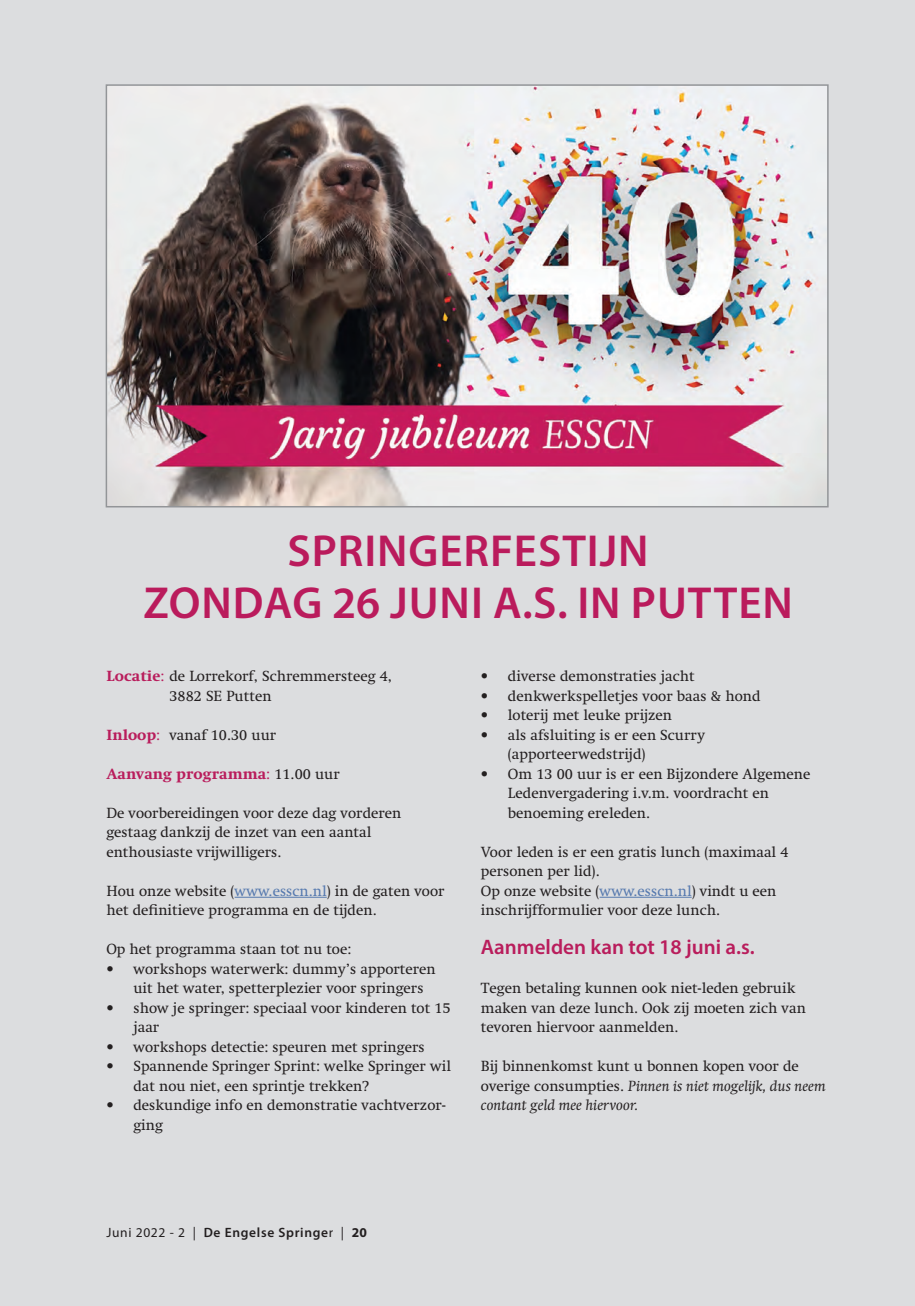
<style>
.page{position:relative;width:915px;height:1306px;background:#fff}
.page>*{position:absolute;margin:0;border:0;box-sizing:border-box;transform-origin:0 0}
.t1{font:600 45px/52.5px "Myriad Pro";letter-spacing:.02em;color:#ba1b5c;text-align:center}
.t2{font:600 21px "Myriad Pro";color:#b91d5c}
.t3{font:15px/19.5px "Swift LT Pro";color:#231f20}
.t4{font:800 15px "Swift LT Pro";color:#b91d5c}
.t5{font:600 13.5px "Myriad Pro";letter-spacing:.05em;color:#231f20}
.s1{font-weight:800;color:#b91d5c}
.s2{color:#b91d5c}
.s3{font-weight:400}
.s4{font-weight:400;color:#231f20}
.s5{color:#577aaf}
.s6{font-style:italic}
.s7{font-weight:700}
</style>
<div class="page">
<div style="left:1px;top:1px;width:913px;height:1304px;background:#dcdddf"></div>
<hr style="left:234px;top:896px;width:92px;height:1px;background:#577aaf">
<img style="left:109px;top:87px;width:716px;height:417px">
<div style="left:106px;top:84px;width:722px;height:423px;border:2px solid #939598"></div>
<hr style="left:599px;top:896px;width:92px;height:1px;background:#577aaf">
<h1 class="t1" style="left:143px;top:523px;width:650px">SPRINGERFESTIJN<br>ZONDAG 26 JUNI A.S. IN PUTTEN</h1>
<p class="t3" style="left:169px;top:666px;width:224px;text-indent:-63px"><span class="s1">Locatie</span><span class="s2">:</span> de Lorrekorf, Schremmersteeg 4,<br>3882 SE Putten</p>
<p class="t3" style="left:106px;top:724px;width:171px"><span class="s1">Inloop</span><span class="s2">:</span> vanaf 10.30 uur</p>
<p class="t4" style="left:106px;top:764px;width:235px">Aanvang programma<span class="s3">:</span> <span class="s4">11.00 uur</span></p>
<p class="t3" style="left:106px;top:802px;width:296px">De voorbereidingen voor deze dag vorderen gestaag dankzij de inzet van een aantal enthousiaste vrijwilligers.</p>
<p class="t3" style="left:106px;top:880px;width:339px">Hou onze website (<span class="s5">www.esscn.nl</span>) in de gaten voor het definitieve programma en de tijden.</p>
<p class="t3" style="left:106px;top:939px;width:246px">Op het programma staan tot nu toe:</p>
<p class="t3" style="left:133px;top:958px;width:304px;text-indent:-27px">• workshops waterwerk: dummy’s apporteren uit het water, spetterplezier voor springers</p>
<p class="t3" style="left:133px;top:997px;width:318px;text-indent:-27px">• show je springer: speciaal voor kinderen tot 15 jaar</p>
<p class="t3" style="left:106px;top:1036px;width:320px">• workshops detectie: speuren met springers</p>
<p class="t3" style="left:133px;top:1056px;width:319px;text-indent:-27px">• Spannende Springer Sprint: welke Springer wil dat nou niet, een sprintje trekken?</p>
<p class="t3" style="left:133px;top:1095px;width:314px;text-indent:-27px">• deskundige info en demonstratie vachtverzor&shy;ging</p>
<p class="t3" style="left:480px;top:666px;width:215px">• diverse demonstraties jacht</p>
<p class="t3" style="left:480px;top:685px;width:281px">• denkwerkspelletjes voor baas &amp; hond</p>
<p class="t3" style="left:480px;top:705px;width:193px">• loterij met leuke prijzen</p>
<p class="t3" style="left:507px;top:724px;width:199px;text-indent:-27px">• als afsluiting is er een Scurry (apporteerwedstrijd)</p>
<p class="t3" style="left:507px;top:763px;width:304px;text-indent:-27px">• Om 13 00 uur is er een Bijzondere Algemene<br>Ledenvergadering i.v.m. voordracht en benoeming ereleden.</p>
<p class="t3" style="left:480px;top:841px;width:309px">Voor leden is er een gratis lunch (maximaal 4 personen per lid).<br>Op onze website (<span class="s5">www.esscn.nl</span>) vindt u een inschrijfformulier voor deze lunch.</p>
<h2 class="t2" style="left:480px;top:933px;width:275px">Aanmelden kan tot 18 juni a.s.</h2>
<p class="t3" style="left:480px;top:978px;width:326px">Tegen betaling kunnen ook niet-leden gebruik maken van deze lunch. Ook zij moeten zich van tevoren hiervoor aanmelden.</p>
<p class="t3" style="left:480px;top:1056px;width:346px">Bij binnenkomst kunt u bonnen kopen voor de overige consumpties. <span class="s6">Pinnen is niet mogelijk, dus neem contant geld mee hiervoor.</span></p>
<p class="t5" style="left:106px;top:1223px;width:262px"><span class="s3">Juni 2022 - 2 |</span> De Engelse Springe<span class="s3">r |</span> <span class="s7">20</span></p>
</div>
